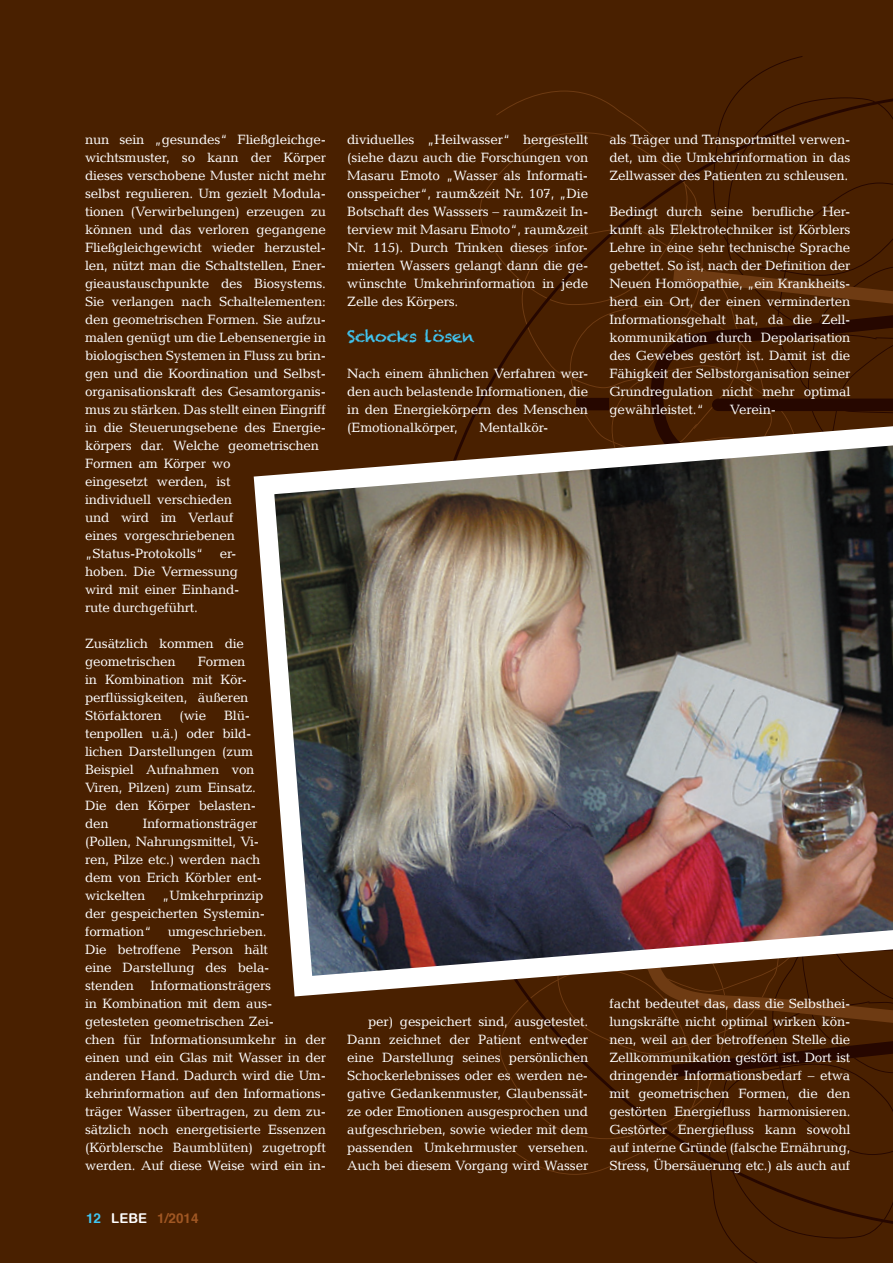
<style>
.page{position:relative;width:893px;height:1263px;background:#492000}
.page>*{position:absolute;margin:0;border:0;box-sizing:border-box;transform-origin:0 0}
.t1{font:16.5px "Chalkduster";letter-spacing:-.02em;color:#40c7f4}
.t2{font:13.5px/18px "Candida LT";letter-spacing:-.015em;color:#fff;text-align:justify}
.t3{font:700 13.5px "Helvetica";color:#a05723}
.s1{color:#40c7f4}
.s2{font-family:"Arial Rounded MT Bold";font-weight:400;color:#fff}
</style>
<div class="page">
<svg style="left:471px;top:98px;width:422px;height:1126px"></svg>
<img style="left:254px;top:418px;width:639px;height:578px">
<p class="t2" style="left:85px;top:130px;width:242px;text-align:left">nun sein „gesundes“ Fließgleichge&shy;wichtsmuster, so kann der Körper dieses verschobene Muster nicht mehr selbst regulieren. Um gezielt Modula&shy;tionen (Verwirbelungen) erzeugen zu können und das verloren gegangene<br>Fließgleichgewicht wieder herzustel&shy;len, nützt man die Schaltstellen, Ener&shy;gieaustauschpunkte des Biosystems.<br>Sie verlangen nach Schaltelementen: den geometrischen Formen. Sie aufzu&shy;malen genügt um die Lebensenergie in biologischen Systemen in Fluss zu brin&shy;gen und die Koordination und Selbst&shy;organisationskraft des Gesamtorganis&shy;mus zu stärken. Das stellt einen Eingriff in die Steuerungsebene des Energie&shy;körpers dar. Welche geometrischen<br>Formen am Körper wo<br>eingesetzt werden, ist<br>individuell verschieden<br>und wird im Verlauf<br>eines vorgeschriebenen „Status-Protokolls“ er-<br>hoben. Die Vermessung<br>wird mit einer Einhand-<br>rute durchgeführt.</p>
<p class="t2" style="left:85px;top:634px;width:161px">Zusätzlich kommen die geometrischen</p>
<p class="t2" style="left:85px;top:652px;width:165px;text-align:left;text-indent:113px">Formen in Kombination mit Kör&shy;perflüssigkeiten, äußeren<br>Störfaktoren</p>
<p class="t2" style="left:85px;top:706px;width:173px;text-align:left;text-indent:139px">Blü&shy;tenpollen u.ä.) oder bild&shy;lichen Darstellungen (zum<br>Beispiel Aufnahmen von<br>Viren, Pilzen) zum Einsatz.<br>Die den Körper belasten&shy;den</p>
<p class="t2" style="left:180px;top:706px;width:28px">(wie</p>
<p class="t2" style="left:85px;top:814px;width:242px;text-align:left;text-indent:58px">Informationsträger<br>(Pollen, Nahrungsmittel, Vi-<br>ren, Pilze etc.) werden nach<br>dem von Erich Körbler ent-<br>wickelten „Umkehrprinzip<br>der gespeicherten Systemin&shy;formation“ umgeschrieben.<br>Die betroffene Person hält<br>eine Darstellung des bela-<br>stenden Informationsträgers<br>in Kombination mit dem aus&shy;getesteten geometrischen Zei-<br>chen für Informationsumkehr in der einen und ein Glas mit Wasser in der anderen Hand. Dadurch wird die Um&shy;kehrinformation auf den Informations&shy;träger Wasser übertragen, zu dem zu&shy;sätzlich noch energetisierte Essenzen (Körblersche Baumblüten) zugetropft werden. Auf diese Weise wird ein in-</p>
<p class="t3" style="left:86px;top:1207px;width:114px"><span class="s1">12</span> <span class="s2">LEBE</span> 1/2014</p>
<p class="t2" style="left:347px;top:130px;width:242px">dividuelles „Heilwasser“ hergestellt (siehe dazu auch die Forschungen von Masaru Emoto „Wasser als Informati&shy;onsspeicher“, raum&amp;zeit Nr. 107, „Die Botschaft des Wasssers – raum&amp;zeit In&shy;terview mit Masaru Emoto“, raum&amp;zeit Nr. 115). Durch Trinken dieses infor&shy;mierten Wassers gelangt dann die ge&shy;wünschte Umkehrinformation in jede Zelle des Körpers.</p>
<p class="t1" style="left:347px;top:327px;width:129px">Schocks lösen</p>
<p class="t2" style="left:347px;top:364px;width:242px">Nach einem ähnlichen Verfahren wer&shy;den auch belastende Informationen, die in den Energiekörpern des Menschen (Emotionalkörper,</p>
<p class="t2" style="left:479px;top:418px;width:70px">Mentalkör-</p>
<p class="t2" style="left:347px;top:1012px;width:242px;text-indent:21px">per) gespeichert sind, ausgetestet.<br>Dann zeichnet der Patient entweder eine Darstellung seines persönlichen Schockerlebnisses oder es werden ne&shy;gative Gedankenmuster, Glaubenssät&shy;ze oder Emotionen ausgesprochen und aufgeschrieben, sowie wieder mit dem passenden Umkehrmuster versehen.<br>Auch bei diesem Vorgang wird Wasser</p>
<p class="t2" style="left:609px;top:130px;width:242px">als Träger und Transportmittel verwen&shy;det, um die Umkehrinformation in das Zellwasser des Patienten zu schleusen.</p>
<p class="t2" style="left:609px;top:202px;width:242px">Bedingt durch seine berufliche Her&shy;kunft als Elektrotechniker ist Körblers Lehre in eine sehr technische Sprache gebettet. So ist, nach der Definition der Neuen Homöopathie, „ein Krankheits&shy;herd ein Ort, der einen verminderten Informationsgehalt hat, da die Zell&shy;kommunikation durch Depolarisation des Gewebes gestört ist. Damit ist die Fähigkeit der Selbstorganisation seiner Grundregulation nicht mehr optimal gewährleistet.“</p>
<p class="t2" style="left:730px;top:400px;width:48px">Verein-</p>
<p class="t2" style="left:609px;top:994px;width:242px">facht bedeutet das, dass die Selbsthei&shy;lungskräfte nicht optimal wirken kön&shy;nen, weil an der betroffenen Stelle die Zellkommunikation gestört ist. Dort ist dringender Informationsbedarf – etwa mit geometrischen Formen, die den gestörten Energiefluss harmonisieren.<br>Gestörter Energiefluss kann sowohl auf interne Gründe (falsche Ernährung, Stress, Übersäuerung etc.) als auch auf</p>
</div>
